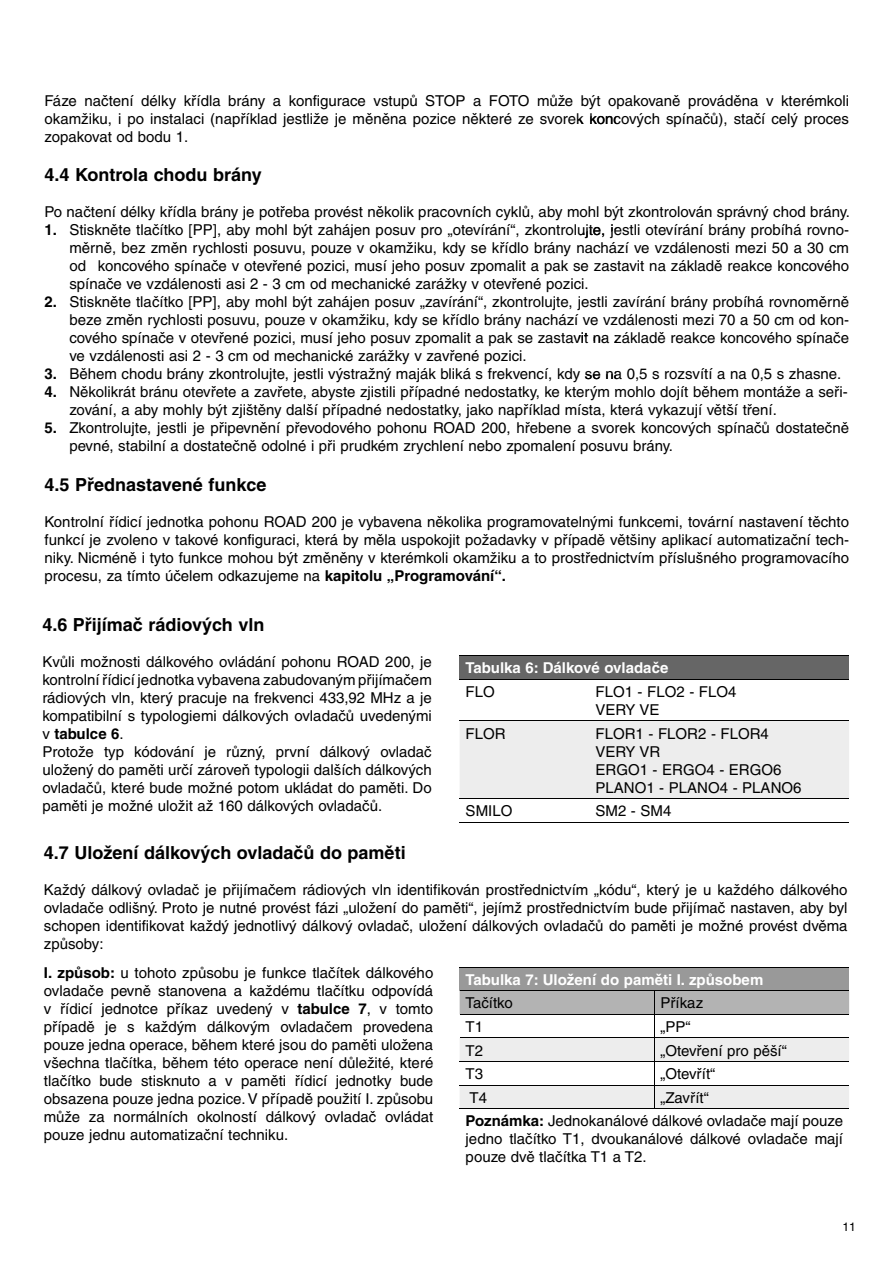
<style>
.page{position:relative;width:893px;height:1263px;background:#fff}
.page>*{position:absolute;margin:0;border:0;box-sizing:border-box;transform-origin:0 0}
.t1{font:700 18px "Helvetica CE";color:#000}
.t2{font:15px/18px "Helvetica CE";color:#000}
.t3{font:700 15px "Helvetica CE";color:#fff}
.t4{font:12px "Helvetica CE";color:#000}
.s1{font-weight:700}
</style>
<div class="page">
<div style="left:459px;top:656px;width:390px;height:23px;background:#666"></div>
<div style="left:460px;top:722px;width:389px;height:76px;background:#ededed"></div>
<hr style="left:459px;top:655px;width:390px;height:1px;background:#000">
<hr style="left:459px;top:679px;width:390px;height:1px;background:#000">
<hr style="left:459px;top:721px;width:390px;height:1px;background:#000">
<hr style="left:459px;top:798px;width:390px;height:1px;background:#000">
<hr style="left:459px;top:822px;width:390px;height:1px;background:#000">
<div style="left:459px;top:967px;width:390px;height:24px;background:#999"></div>
<hr style="left:459px;top:967px;width:390px;height:1px;background:#000">
<hr style="left:459px;top:990px;width:195px;height:1px;background:#000">
<hr style="left:654px;top:990px;width:195px;height:1px;background:#000">
<svg style="left:459px;top:991px;width:390px;height:117px"></svg>
<hr style="left:459px;top:1108px;width:390px;height:1px;background:#000">
<p class="t2" style="left:45px;top:93px;width:806px;text-align:justify">Fáze načtení délky křídla brány a konfigurace vstupů STOP a FOTO může být opakovaně prováděna v kterémkoli okamžiku, i po instalaci (například jestliže je měněna pozice některé ze svorek koncových spínačů), stačí celý proces zopakovat od bodu 1.</p>
<p class="t1" style="left:45px;top:168px;width:219px">4.4 Kontrola chodu brány</p>
<p class="t2" style="left:45px;top:204px;width:807px">Po načtení délky křídla brány je potřeba provést několik pracovních cyklů, aby mohl být zkontrolován správný chod brány.</p>
<p class="t2" style="left:69px;top:222px;width:781px;text-align:justify;text-indent:-25px"><span class="s1">1.</span> Stiskněte tlačítko [PP], aby mohl být zahájen posuv pro „otevírání“, zkontrolujte, jestli otevírání brány probíhá rovno&shy;měrně, bez změn rychlosti posuvu, pouze v okamžiku, kdy se křídlo brány nachází ve vzdálenosti mezi 50 a 30 cm od koncového spínače v otevřené pozici, musí jeho posuv zpomalit a pak se zastavit na základě reakce koncového spínače ve vzdálenosti asi 2 - 3 cm od mechanické zarážky v otevřené pozici.</p>
<p class="t2" style="left:69px;top:294px;width:781px;text-align:justify;text-indent:-25px"><span class="s1">2.</span> Stiskněte tlačítko [PP], aby mohl být zahájen posuv „zavírání“, zkontrolujte, jestli zavírání brány probíhá rovnoměrně beze změn rychlosti posuvu, pouze v okamžiku, kdy se křídlo brány nachází ve vzdálenosti mezi 70 a 50 cm od kon&shy;cového spínače v otevřené pozici, musí jeho posuv zpomalit a pak se zastavit na základě reakce koncového spínače ve vzdálenosti asi 2 - 3 cm od mechanické zarážky v zavřené pozici.</p>
<p class="t2" style="left:45px;top:366px;width:798px"><span class="s1">3.</span> Během chodu brány zkontrolujte, jestli výstražný maják bliká s frekvencí, kdy se na 0,5 s rozsvítí a na 0,5 s zhasne.</p>
<p class="t2" style="left:69px;top:384px;width:779px;text-indent:-25px"><span class="s1">4.</span> Několikrát bránu otevřete a zavřete, abyste zjistili případné nedostatky, ke kterým mohlo dojít během montáže a seři&shy;zování, a aby mohly být zjištěny další případné nedostatky, jako například místa, která vykazují větší tření.</p>
<p class="t2" style="left:69px;top:420px;width:781px;text-indent:-25px"><span class="s1">5.</span> Zkontrolujte, jestli je připevnění převodového pohonu ROAD 200, hřebene a svorek koncových spínačů dostatečně pevné, stabilní a dostatečně odolné i při prudkém zrychlení nebo zpomalení posuvu brány.</p>
<p class="t1" style="left:45px;top:478px;width:223px">4.5 Přednastavené funkce</p>
<p class="t2" style="left:45px;top:514px;width:806px;text-align:justify">Kontrolní řídicí jednotka pohonu ROAD 200 je vybavena několika programovatelnými funkcemi, tovární nastavení těchto funkcí je zvoleno v takové konfiguraci, která by měla uspokojit požadavky v případě většiny aplikací automatizační tech&shy;niky. Nicméně i tyto funkce mohou být změněny v kterémkoli okamžiku a to prostřednictvím příslušného programovacího procesu, za tímto účelem odkazujeme na <span class="s1">kapitolu „Programování“.</span></p>
<p class="t1" style="left:42px;top:618px;width:224px">4.6 Přijímač rádiových vln</p>
<p class="t2" style="left:42px;top:654px;width:391px">Kvůli možnosti dálkového ovládání pohonu ROAD 200, je kontrolní řídicí jednotka vybavena zabudovaným přijímačem rádiových vln, který pracuje na frekvenci 433,92 MHz a je kompatibilní s typologiemi dálkových ovladačů uvedenými v <span class="s1">tabulce 6</span>.<br>Protože typ kódování je různý, první dálkový ovladač uložený do paměti určí zároveň typologii dalších dálkových ovladačů, které bude možné potom ukládat do paměti. Do paměti je možné uložit až 160 dálkových ovladačů.</p>
<p class="t3" style="left:465px;top:663px;width:204px">Tabulka 6: Dálkové ovladače</p>
<p class="t2" style="left:465px;top:684px;width:31px">FLO</p>
<p class="t2" style="left:595px;top:684px;width:142px">FLO1 - FLO2 - FLO4<br>VERY VE</p>
<p class="t2" style="left:465px;top:725px;width:42px">FLOR</p>
<p class="t2" style="left:595px;top:725px;width:207px">FLOR1 - FLOR2 - FLOR4<br>VERY VR<br>ERGO1 - ERGO4 - ERGO6<br>PLANO1 - PLANO4 - PLANO6</p>
<p class="t2" style="left:465px;top:803px;width:48px">SMILO</p>
<p class="t2" style="left:595px;top:803px;width:77px">SM2 - SM4</p>
<p class="t1" style="left:44px;top:846px;width:363px">4.7 Uložení dálkových ovladačů do paměti</p>
<p class="t2" style="left:44px;top:882px;width:805px;text-align:justify">Každý dálkový ovladač je přijímačem rádiových vln identifikován prostřednictvím „kódu“, který je u každého dálkového ovladače odlišný. Proto je nutné provést fázi „uložení do paměti“, jejímž prostřednictvím bude přijímač nastaven, aby byl schopen identifikovat každý jednotlivý dálkový ovladač, uložení dálkových ovladačů do paměti je možné provést dvěma způsoby:</p>
<p class="t3" style="left:465px;top:974px;width:299px">Tabulka 7: Uložení do paměti I. způsobem</p>
<p class="t2" style="left:465px;top:995px;width:49px">Tačítko</p>
<p class="t2" style="left:660px;top:995px;width:44px">Příkaz</p>
<p class="t2" style="left:465px;top:1019px;width:19px">T1</p>
<p class="t2" style="left:660px;top:1019px;width:31px">„PP“</p>
<p class="t2" style="left:465px;top:1043px;width:19px">T2</p>
<p class="t2" style="left:660px;top:1043px;width:128px">„Otevření pro pěší“</p>
<p class="t2" style="left:465px;top:1066px;width:19px">T3</p>
<p class="t2" style="left:660px;top:1066px;width:56px">„Otevřít“</p>
<p class="t2" style="left:469px;top:1090px;width:19px">T4</p>
<p class="t2" style="left:44px;top:965px;width:391px;text-align:justify"><span class="s1">I. způsob:</span> u tohoto způsobu je funkce tlačítek dálkového ovladače pevně stanovena a každému tlačítku odpovídá v řídicí jednotce příkaz uvedený v <span class="s1">tabulce 7</span>, v tomto případě je s každým dálkovým ovladačem provedena pouze jedna operace, během které jsou do paměti uložena všechna tlačítka, během této operace není důležité, které tlačítko bude stisknuto a v paměti řídicí jednotky bude obsazena pouze jedna pozice. V případě použití I. způsobu může za normálních okolností dálkový ovladač ovládat pouze jednu automatizační techniku.</p>
<p class="t2" style="left:465px;top:1087px;width:379px;line-height:23.7px;text-indent:195px">„Zavřít“<br><span class="s1">Poznámka:</span> Jednokanálové dálkové ovladače mají pouze</p>
<p class="t2" style="left:465px;top:1131px;width:379px">jedno tlačítko T1, dvoukanálové dálkové ovladače mají pouze dvě tlačítka T1 a T2.</p>
<p class="t4" style="left:842px;top:1223px;width:15px">11</p>
</div>
